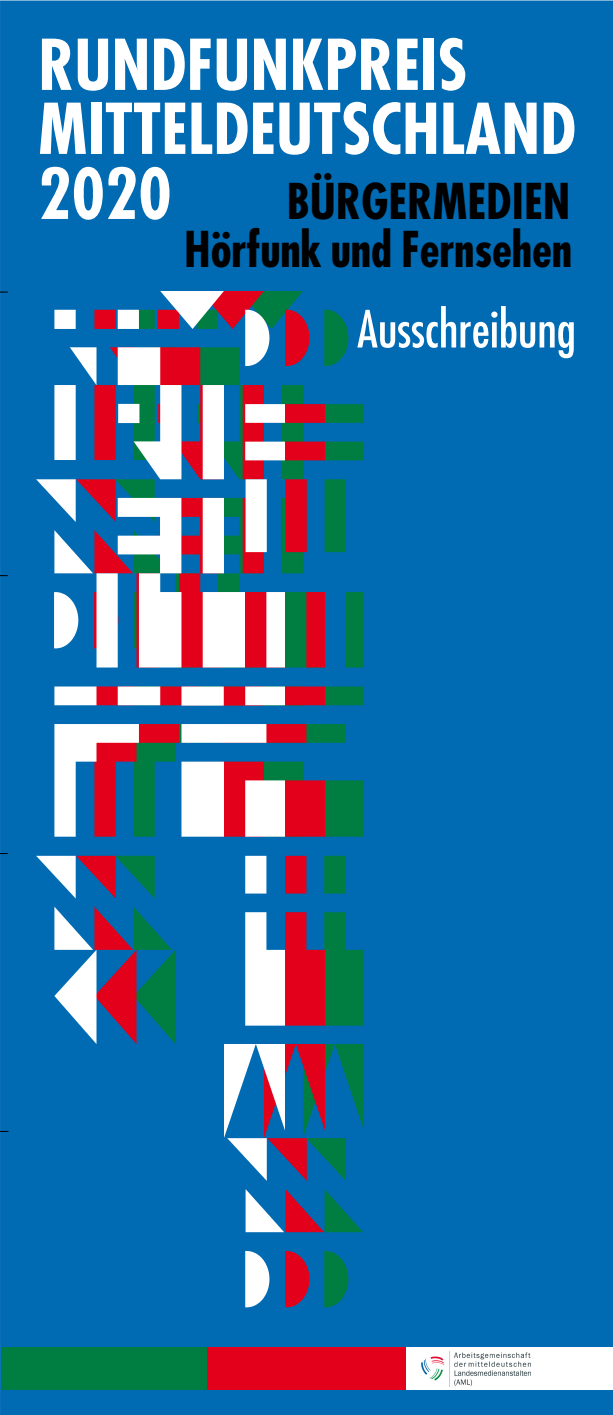
<style>
.page{position:relative;width:613px;height:1415px;background:#fff}
.page>*{position:absolute;margin:0;border:0;box-sizing:border-box;transform-origin:0 0}
.t1{font:700 condensed 68px/64.5px "Futura LT";color:#fff}
.t2{font:condensed 50px "Futura LT";color:#fff}
.t3{font:700 condensed 48px/48px "Futura LT";letter-spacing:-.005em;color:#000;text-align:right}
</style>
<div class="page">
<div style="left:1px;top:1px;width:611px;height:1413px;background:#006ab3"></div>
<img style="left:324px;top:309px;width:39px;height:999px">
<img style="left:284px;top:292px;width:40px;height:1016px">
<img style="left:36px;top:292px;width:248px;height:1016px">
<div style="left:1px;top:1347px;width:207px;height:42px;background:#007d40"></div>
<div style="left:207px;top:1347px;width:200px;height:42px;background:#e2001a"></div>
<div style="left:406px;top:1347px;width:206px;height:42px;background:#fff"></div>
<img style="left:421px;top:1351px;width:109px;height:35px">
<p class="t1" style="left:38px;top:33px;width:539px">RUNDFUNKPREIS<br>MITTELDEUTSCHLAND<br>2020</p>
<p class="t3" style="left:184px;top:177px;width:389px">BÜRGERMEDIEN<br>Hörfunk und Fernsehen</p>
<p class="t2" style="left:357px;top:299px;width:220px">Ausschreibung</p>
</div>
